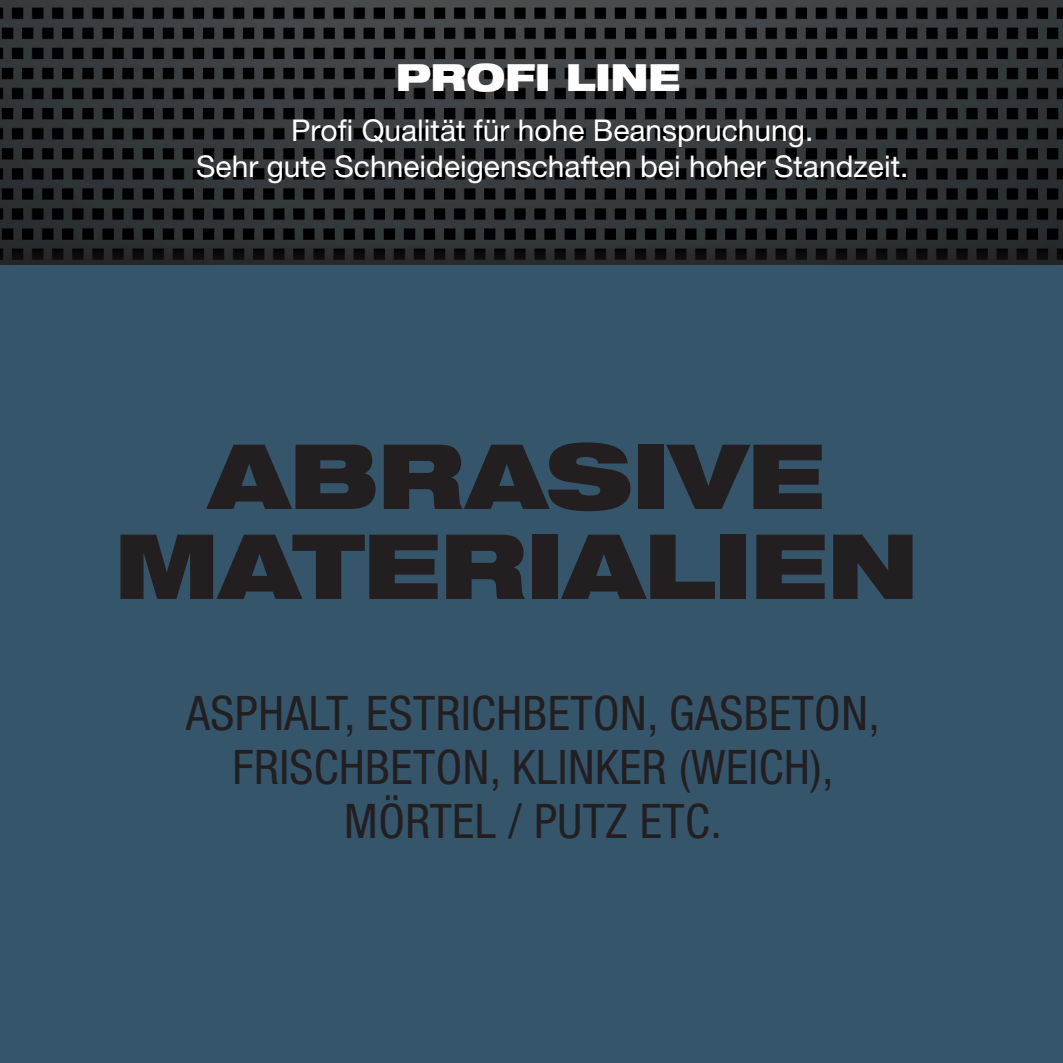
<style>
.page{position:relative;width:1063px;height:1063px;background:#fff}
.page>*{position:absolute;margin:0;border:0;box-sizing:border-box;transform-origin:0 0}
.t1{font:900 expanded 90px/90px "Helvetica Neue LT Pro";color:#231f20;text-align:center}
.t2{font:condensed 47.75px/53.8px "Helvetica Neue LT Pro";letter-spacing:.01em;color:#231f20;text-align:center}
.t3{font:900 expanded 37.5px "Helvetica Neue LT Pro";letter-spacing:-.01em;color:#fff}
.t4{font:30px/36px "Helvetica Neue LT Pro";color:#fff;text-align:center}
</style>
<div class="page">
<img style="left:0;top:0;width:1063px;height:238px">
<div style="left:0;top:238px;width:1063px;height:824px;background:#231f20;opacity:.5"></div>
<div style="left:0;top:266px;width:1063px;height:797px;background:#35556b"></div>
<p class="t3" style="left:396px;top:53px;width:286px">PROFI LINE</p>
<p class="t4" style="left:196px;top:111px;width:714px">Profi Qualität für hohe Beanspruchung.<br>Sehr gute Schneideigenschaften bei hoher Standzeit.</p>
<h1 class="t1" style="left:114px;top:428px;width:806px">ABRASIVE<br>MATERIALIEN</h1>
<h2 class="t2" style="left:186px;top:686px;width:695px">ASPHALT, ESTRICHBETON, GASBETON,<br>FRISCHBETON, KLINKER (WEICH),<br>MÖRTEL / PUTZ ETC.</h2>
</div>
